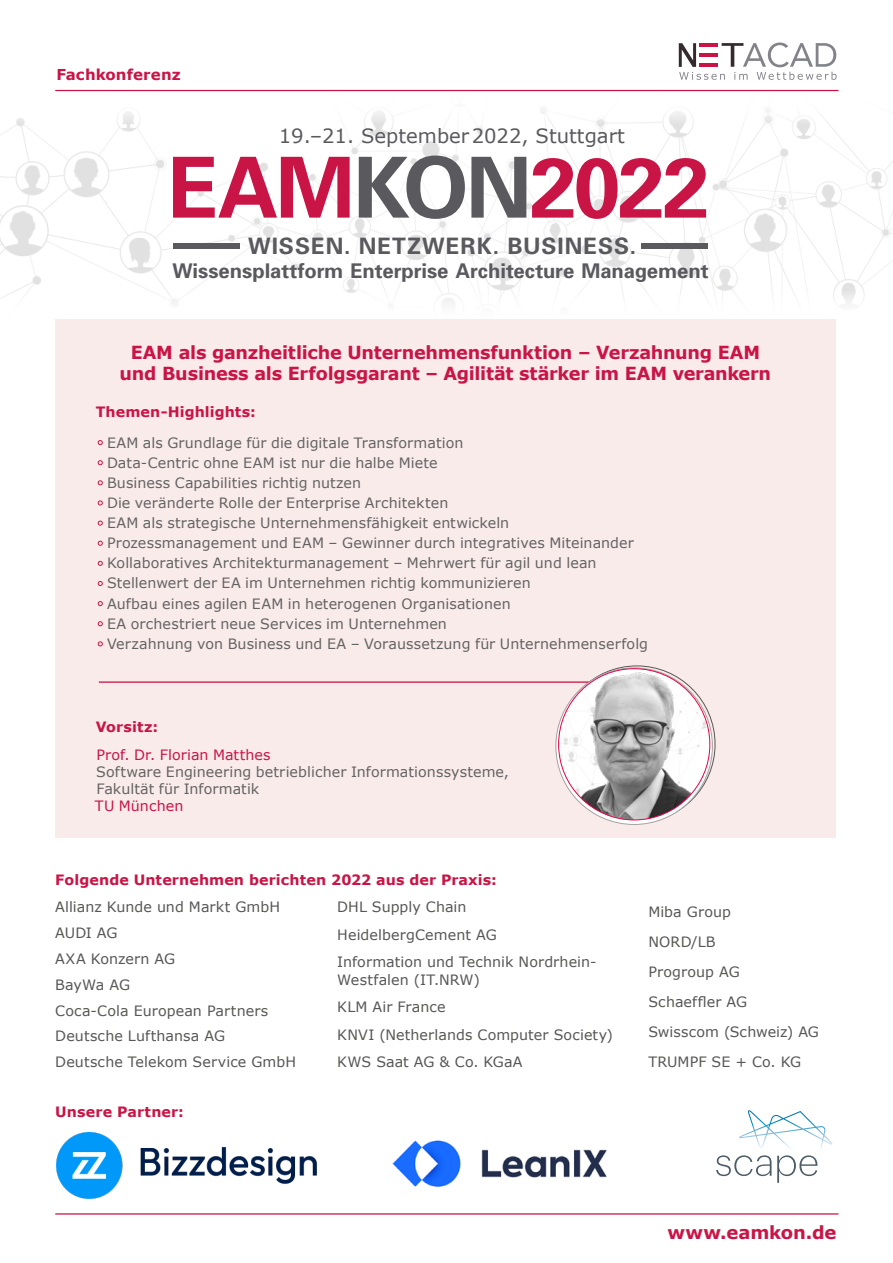
<style>
.page{position:relative;width:893px;height:1263px;background:#fff}
.page>*{position:absolute;margin:0;border:0;box-sizing:border-box;transform-origin:0 0}
.t1{font:700 84.3px "Univers";letter-spacing:-.025em;color:#c91446}
.t2{font:700 22.65px "Univers";letter-spacing:.045em;color:#5a595e}
.t3{font:700 20.25px "Univers";letter-spacing:-.005em;color:#5a595e}
.t4{font:19.65px "Verdana";color:#5a595e}
.t5{font:700 18px/21.6px "Verdana";letter-spacing:-.015em;color:#c91446;text-align:center}
.t6{font:700 15px "Verdana";letter-spacing:.005em;color:#c91446}
.t7{font:14.25px/20.1px "Verdana";letter-spacing:.005em;color:#646363}
.t8{font:14.25px/25.8px "Verdana";letter-spacing:.005em;color:#575756}
.t9{font:700 14.25px "Verdana";letter-spacing:.005em;color:#c91446}
.t10{font:14.25px "Verdana";letter-spacing:.005em;color:#c91446}
.s1{color:#5a595e}
</style>
<div class="page">
<div style="left:55px;top:319px;width:780px;height:519px;background:#faebeb"></div>
<svg style="left:679px;top:43px;width:158px;height:37px"></svg>
<hr style="left:55px;top:90px;width:783px;height:1px;background:#c91446">
<hr style="left:99px;top:681px;width:492px;height:2px;background:#c91446">
<hr style="left:55px;top:1213px;width:783px;height:1px;background:#c91446">
<img style="left:559px;top:669px;width:148px;height:151px">
<img style="left:56px;top:1132px;width:260px;height:66px">
<svg style="left:716px;top:1110px;width:117px;height:73px"></svg>
<img style="left:392px;top:1140px;width:215px;height:48px">
<img style="left:0;top:91px;width:893px;height:232px">
<div style="left:641px;top:243px;width:66px;height:5px;background:#5a595e"></div>
<div style="left:173px;top:243px;width:66px;height:5px;background:#5a595e"></div>
<p class="t6" style="left:56px;top:64px;width:126px">Fachkonferenz</p>
<h3 class="t4" style="left:279px;top:122px;width:348px">19.–21. September2022, Stuttgart</h3>
<h1 class="t1" style="left:168px;top:133px;width:543px">EAM<span class="s1">KON</span>2022</h1>
<h2 class="t2" style="left:248px;top:231px;width:390px">WISSEN. NETZWERK. BUSINESS.</h2>
<h3 class="t3" style="left:172px;top:258px;width:538px">Wissensplattform Enterprise Architecture Management</h3>
<p class="t5" style="left:120px;top:341px;width:653px">EAM als ganzheitliche Unternehmensfunktion – Verzahnung EAM und Business als Erfolgsgarant – Agilität stärker im EAM verankern</p>
<p class="t9" style="left:96px;top:401px;width:162px">Themen-Highlights:</p>
<p class="t7" style="left:107px;top:432px;width:543px">EAM als Grundlage für die digitale Transformation<br>Data-Centric ohne EAM ist nur die halbe Miete<br>Business Capabilities richtig nutzen<br>Die veränderte Rolle der Enterprise Architekten<br>EAM als strategische Unternehmensfähigkeit entwickeln Prozessmanagement und EAM – Gewinner durch integratives Miteinander Kollaboratives Architekturmanagement – Mehrwert für agil und lean Stellenwert der EA im Unternehmen richtig kommunizieren<br>Aufbau eines agilen EAM in heterogenen Organisationen<br>EA orchestriert neue Services im Unternehmen<br>Verzahnung von Business und EA – Voraussetzung für Unternehmenserfolg</p>
<p class="t9" style="left:96px;top:717px;width:64px">Vorsitz:</p>
<p class="t10" style="left:96px;top:745px;width:176px">Prof. Dr. Florian Matthes</p>
<p class="t7" style="left:96px;top:763px;width:414px;line-height:17.1px">Software Engineering betrieblicher Informationssysteme,<br>Fakultät für Informatik</p>
<p class="t10" style="left:95px;top:796px;width:90px">TU München</p>
<p class="t9" style="left:55px;top:870px;width:443px">Folgende Unternehmen berichten 2022 aus der Praxis:</p>
<p class="t8" style="left:55px;top:894px;width:242px">Allianz Kunde und Markt GmbH<br>AUDI AG<br>AXA Konzern AG<br>BayWa AG<br>Coca-Cola European Partners<br>Deutsche Lufthansa AG<br>Deutsche Telekom Service GmbH</p>
<p class="t8" style="left:337px;top:893px;width:261px;line-height:27.6px">DHL Supply Chain<br>HeidelbergCement AG<br>Information und Technik Nordrhein-</p>
<p class="t8" style="left:337px;top:965px;width:277px;line-height:27.6px">Westfalen (IT.NRW)<br>KLM Air France<br>KNVI (Netherlands Computer Society)<br>KWS Saat AG &amp; Co. KGaA</p>
<p class="t9" style="left:55px;top:1101px;width:130px">Unsere Partner:</p>
<p class="t8" style="left:648px;top:897px;width:172px;line-height:30px">Miba Group<br>NORD/LB<br>Progroup AG<br>Schaeffler AG<br>Swisscom (Schweiz) AG<br>TRUMPF SE + Co. KG</p>
<p class="t5" style="left:667px;top:1221px;width:171px">www.eamkon.de</p>
</div>
